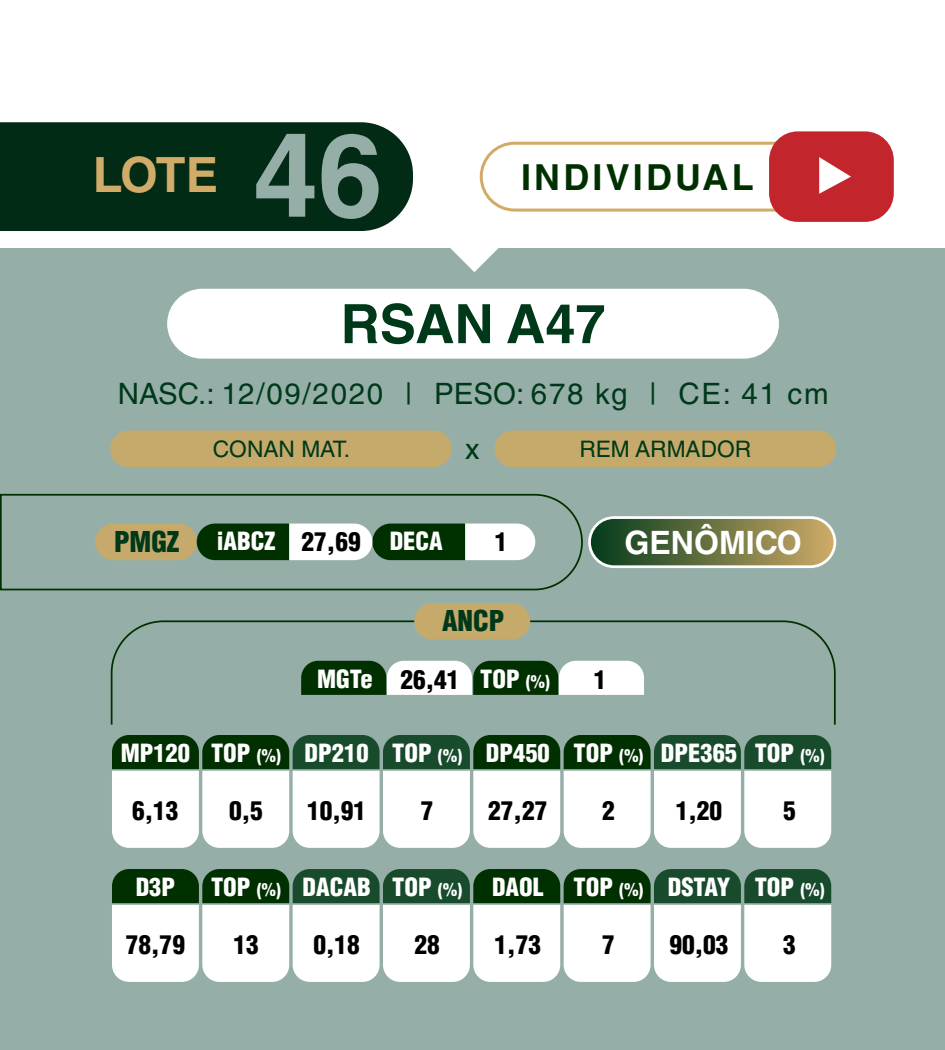
<style>
.page{position:relative;width:945px;height:1050px;background:#fff}
.page>*{position:absolute;margin:0;border:0;box-sizing:border-box;transform-origin:0 0}
.t1{font:700 116.64px "Helvetica LT Std";color:#95afa8}
.t2{font:700 54.25px "Helvetica LT Std";color:#00391a}
.t3{font:700 48.65px "Helvetica LT Std";color:#d1ac68}
.t4{font:700 35.88px "Helvetica LT Std";letter-spacing:.09em;color:#002f00}
.t5{font:700 32.11px "Helvetica LT Std";color:#fff}
.t6{font:29.4px "Helvetica LT Std";letter-spacing:.06em;color:#00391a}
.t7{font:28.88px "Helvetica LT Std";color:#00391a}
.t8{font:900 condensed 28px "Helvetica LT Std";color:#00391a}
.t9{font:900 condensed 25.38px "Helvetica LT Std";color:#000}
.t10{font:900 condensed 24.5px "Helvetica LT Std";color:#fff}
.t11{font:22.75px "Helvetica LT Std";color:#00391a}
.s1{font-size:25.38px;color:#000}
.s2{font-size:17.5px}
</style>
<div class="page">
<div style="left:0;top:248px;width:945px;height:802px;background:#95afa8"></div>
<div style="left:110px;top:431px;width:342px;height:36px;background:#c6aa6b;border-radius:18px"></div>
<div style="left:495px;top:431px;width:341px;height:36px;background:#c6aa6b;border-radius:18px"></div>
<div style="left:0;top:122px;width:413px;height:109px;background:#022b16"></div>
<div style="left:480px;top:142px;width:341px;height:70px;border:3px solid #d1ac68;border-radius:33px"></div>
<svg style="left:0;top:493px;width:583px;height:98px"></svg>
<div style="left:769px;top:131px;width:125px;height:91px;background:#c2252c;border-radius:29px"></div>
<svg style="left:819px;top:157px;width:32px;height:37px"></svg>
<div style="left:414px;top:603px;width:116px;height:37px;background:#c6aa6b;border-radius:18px"></div>
<div style="left:167px;top:289px;width:612px;height:70px;background:#fff;border-radius:35px"></div>
<svg style="left:110px;top:620px;width:726px;height:105px"></svg>
<svg style="left:112px;top:735px;width:719px;height:113px;background:#b3c3b7"></svg>
<svg style="left:112px;top:869px;width:719px;height:113px;background:#b3c3b7"></svg>
<svg style="left:450px;top:248px;width:49px;height:24px"></svg>
<div style="left:590px;top:518px;width:245px;height:49px;background:linear-gradient(to right,#093f1f,#cdab68);border-radius:25px"></div>
<div style="left:588px;top:516px;width:248px;height:52px;border:3px solid #fff;border-radius:25px"></div>
<h1 class="t1" style="left:253px;top:104px;width:131px">46</h1>
<h3 class="t3" style="left:93px;top:145px;width:127px">LOTE</h3>
<h3 class="t4" style="left:521px;top:155px;width:234px">INDIVIDUAL</h3>
<h2 class="t2" style="left:341px;top:291px;width:267px">RSAN A47</h2>
<p class="t6" style="left:118px;top:376px;width:712px">NASC.: 12/09/2020 | PESO: 678 kg | CE: 41 cm</p>
<p class="t11" style="left:213px;top:436px;width:139px">CONAN MAT.</p>
<p class="t11" style="left:579px;top:436px;width:174px">REM ARMADOR</p>
<p class="t7" style="left:465px;top:432px;width:16px">x</p>
<p class="t8" style="left:114px;top:524px;width:67px">PMGZ</p>
<p class="t10" style="left:217px;top:526px;width:227px">iABCZ <span class="s1">27,69</span> DECA</p>
<p class="t9" style="left:495px;top:525px;width:14px">1</p>
<h3 class="t5" style="left:624px;top:523px;width:179px">GENÔMICO</h3>
<p class="t8" style="left:442px;top:603px;width:64px">ANCP</p>
<p class="t10" style="left:317px;top:664px;width:234px">MGTe <span class="s1">26,41</span> TOP <span class="s2">(%)</span></p>
<p class="t9" style="left:594px;top:663px;width:14px">1</p>
<p class="t10" style="left:121px;top:738px;width:705px">MP120 TOP <span class="s2">(%)</span> DP210 TOP <span class="s2">(%)</span> DP450 TOP <span class="s2">(%)</span> DPE365 TOP <span class="s2">(%)</span></p>
<p class="t9" style="left:132px;top:794px;width:48px">6,13</p>
<p class="t9" style="left:229px;top:794px;width:35px">0,5</p>
<p class="t9" style="left:307px;top:794px;width:61px">10,91</p>
<p class="t9" style="left:421px;top:794px;width:14px">7</p>
<p class="t9" style="left:488px;top:794px;width:61px">27,27</p>
<p class="t9" style="left:602px;top:794px;width:14px">2</p>
<p class="t9" style="left:676px;top:794px;width:48px">1,20</p>
<p class="t9" style="left:783px;top:794px;width:14px">5</p>
<p class="t10" style="left:136px;top:871px;width:41px">D3P</p>
<p class="t10" style="left:211px;top:871px;width:615px">TOP <span class="s2">(%)</span> DACAB TOP <span class="s2">(%)</span> DAOL TOP <span class="s2">(%)</span> DSTAY TOP <span class="s2">(%)</span></p>
<p class="t9" style="left:126px;top:928px;width:61px">78,79</p>
<p class="t9" style="left:233px;top:928px;width:27px">13</p>
<p class="t9" style="left:313px;top:928px;width:48px">0,18</p>
<p class="t9" style="left:415px;top:928px;width:27px">28</p>
<p class="t9" style="left:495px;top:928px;width:48px">1,73</p>
<p class="t9" style="left:602px;top:928px;width:14px">7</p>
<p class="t9" style="left:669px;top:928px;width:61px">90,03</p>
<p class="t9" style="left:783px;top:928px;width:14px">3</p>
</div>
